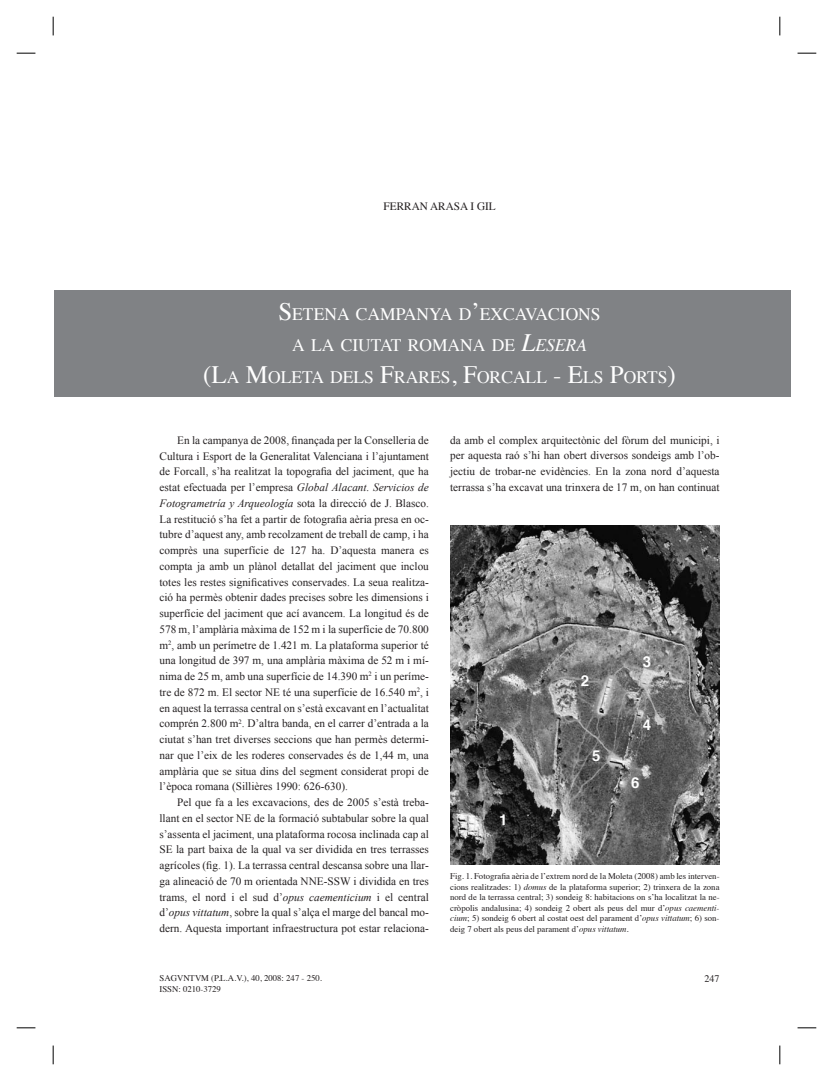
<style>
.page{position:relative;width:833px;height:1081px;background:#fff}
.page>*{position:absolute;margin:0;border:0;box-sizing:border-box;transform-origin:0 0}
.t1{font:17.5px/31.2px "Times";color:#fff;text-align:center}
.t2{font:700 15px "Helvetica";color:#fff}
.t3{font:11.25px/15.8px "Times New Roman";color:#231f20;text-align:justify}
.t4{font:11.25px "Times";color:#231f20}
.t5{font:10px "Times";color:#231f20}
.t6{font:8.75px/10.5px "Times";color:#231f20;text-align:justify}
.s1{font-size:25px}
.s2{font-style:italic;font-size:25px}
.s3{font-style:italic}
</style>
<div class="page">
<div style="left:54px;top:291px;width:736px;height:106px;background:#808285"></div>
<img style="left:450px;top:525px;width:269px;height:340px">
<svg style="left:17px;top:52px;width:18px;height:2px"></svg>
<svg style="left:797px;top:52px;width:19px;height:2px"></svg>
<svg style="left:17px;top:1027px;width:18px;height:1px"></svg>
<svg style="left:797px;top:1027px;width:19px;height:1px"></svg>
<svg style="left:52px;top:17px;width:2px;height:18px"></svg>
<svg style="left:52px;top:1045px;width:2px;height:19px"></svg>
<svg style="left:779px;top:17px;width:1px;height:18px"></svg>
<svg style="left:779px;top:1045px;width:1px;height:19px"></svg>
<p class="t4" style="left:383px;top:202px;width:114px">FERRAN ARASA I GIL</p>
<h1 class="t1" style="left:203px;top:300px;width:474px"><span class="s1">S</span>ETENA CAMPANYA D<span class="s1">’</span>EXCAVACIONS<br>A LA CIUTAT ROMANA DE <span class="s2">L</span><span class="s3">ESERA<br></span><span class="s1">(L</span>A <span class="s1">M</span>OLETA DELS <span class="s1">F</span>RARES<span class="s1">, F</span>ORCALL <span class="s1">- E</span>LS <span class="s1">P</span>ORTS<span class="s1">)</span></h1>
<p class="t3" style="left:159px;top:432px;width:271px;text-indent:18px">En la campanya de 2008, finançada per la Conselleria de Cultura i Esport de la Generalitat Valenciana i l’ajuntament de Forcall, s’ha realitzat la topografia del jaciment, que ha estat efectuada per l’empresa <span class="s3">Global Alacant. Servicios de Fotogrametría y Arqueología</span> sota la direcció de J. Blasco.<br>La restitució s’ha fet a partir de fotografia aèria presa en oc&shy;tubre d’aquest any, amb recolzament de treball de camp, i ha comprès una superfície de 127 ha. D’aquesta manera es compta ja amb un plànol detallat del jaciment que inclou totes les restes significatives conservades. La seua realitza&shy;ció ha permès obtenir dades precises sobre les dimensions i superfície del jaciment que ací avancem. La longitud és de 578 m, l’amplària màxima de 152 m i la superfície de 70.800 m<sup>2</sup>, amb un perímetre de 1.421 m. La plataforma superior té una longitud de 397 m, una amplària màxima de 52 m i mí&shy;nima de 25 m, amb una superfície de 14.390 m<sup>2</sup> i un períme&shy;tre de 872 m. El sector NE té una superfície de 16.540 m<sup>2</sup>, i en aquest la terrassa central on s’està excavant en l’actualitat comprén 2.800 m<sup>2</sup>. D’altra banda, en el carrer d’entrada a la ciutat s’han tret diverses seccions que han permès determi&shy;nar que l’eix de les roderes conservades és de 1,44 m, una amplària que se situa dins del segment considerat propi de l’època romana (Sillières 1990: 626-630).</p>
<p class="t3" style="left:159px;top:794px;width:271px;text-indent:18px">Pel que fa a les excavacions, des de 2005 s’està treba&shy;llant en el sector NE de la formació subtabular sobre la qual s’assenta el jaciment, una plataforma rocosa inclinada cap al SE la part baixa de la qual va ser dividida en tres terrasses agrícoles (fig. 1). La terrassa central descansa sobre una llar&shy;ga alineació de 70 m orientada NNE-SSW i dividida en tres trams, el nord i el sud d’<span class="s3">opus caementicium</span> i el central d’<span class="s3">opus vittatum</span>, sobre la qual s’alça el marge del bancal mo&shy;dern. Aquesta important infraestructura pot estar relaciona-</p>
<p class="t3" style="left:450px;top:432px;width:271px">da amb el complex arquitectònic del fòrum del municipi, i per aquesta raó s’hi han obert diversos sondeigs amb l’ob&shy;jectiu de trobar-ne evidències. En la zona nord d’aquesta terrassa s’ha excavat una trinxera de 17 m, on han continuat</p>
<h2 class="t2" style="left:499px;top:813px;width:10px">1</h2>
<h2 class="t2" style="left:580px;top:674px;width:10px">2</h2>
<h2 class="t2" style="left:592px;top:749px;width:10px">5</h2>
<h2 class="t2" style="left:642px;top:656px;width:10px">3</h2>
<h2 class="t2" style="left:642px;top:718px;width:10px">4</h2>
<h2 class="t2" style="left:631px;top:776px;width:10px">6</h2>
<p class="t6" style="left:450px;top:871px;width:271px">Fig. 1. Fotografia aèria de l’extrem nord de la Moleta (2008) amb les interven&shy;cions realitzades: 1) <span class="s3">domus</span> de la plataforma superior; 2) trinxera de la zona nord de la terrassa central; 3) sondeig 8: habitacions on s’ha localitzat la ne&shy;cròpolis andalusina; 4) sondeig 2 obert als peus del mur d’<span class="s3">opus caementi&shy;cium</span>; 5) sondeig 6 obert al costat oest del parament d’<span class="s3">opus vittatum</span>; 6) son&shy;deig 7 obert als peus del parament d’<span class="s3">opus vittatum</span>.</p>
<p class="t6" style="left:159px;top:974px;width:164px">SAGVNTVM (P.L.A.V.), 40, 2008: 247 - 250.</p>
<p class="t5" style="left:704px;top:974px;width:16px">247</p>
<p class="t6" style="left:159px;top:984px;width:63px">ISSN: 0210-3729</p>
</div>
